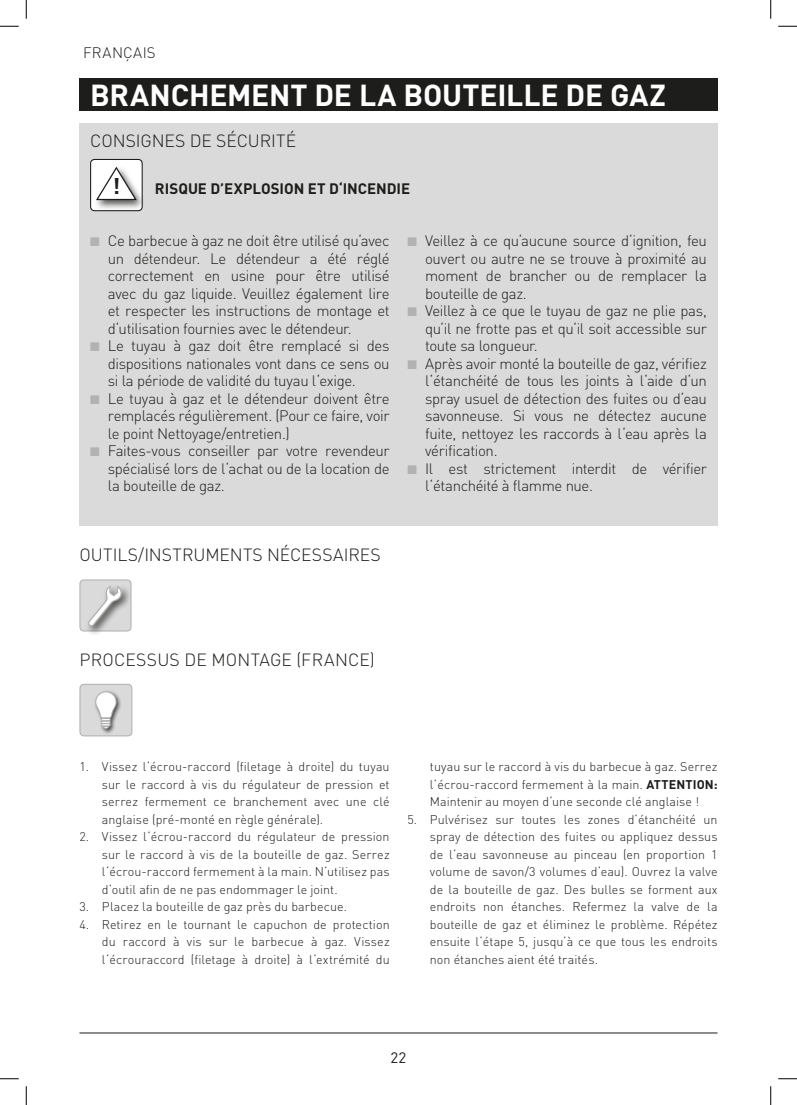
<style>
.page{position:relative;width:797px;height:1105px;background:#fff}
.page>*{position:absolute;margin:0;border:0;box-sizing:border-box;transform-origin:0 0}
.t1{font:700 30px "DIN Pro";letter-spacing:-.01em;color:#fff}
.t2{font:700 22.5px "DIN Pro";color:#1d1d1b}
.FLIESSTEXT{font:300 17.5px "DIN Pro";letter-spacing:.005em;color:#1d1d1b}
.t3{font:300 15px/17.5px "DIN Pro";letter-spacing:-.025em;color:#1d1d1b;text-align:justify}
.t4{font:700 15px "DIN Pro";letter-spacing:-.005em;color:#1d1d1b}
.t5{font:300 15px "DIN Pro";letter-spacing:.02em;color:#1d1d1b}
.t6{font:15px "DIN Pro";color:#1d1d1b}
.t7{font:300 12.5px/17.5px "DIN Pro";letter-spacing:.005em;color:#1d1d1b;text-align:justify}
.s1{font-weight:700}
</style>
<div class="page">
<div style="left:79px;top:124px;width:638px;height:402px;background:#dadada"></div>
<hr style="left:79px;top:1032px;width:638px;height:1px;background:#1d1d1b">
<div style="left:79px;top:78px;width:638px;height:33px;background:#1d1d1b"></div>
<svg style="left:90px;top:159px;width:53px;height:52px;background:#d5d5d5"></svg>
<div style="left:85px;top:583px;width:47px;height:53px;background:#1d1d1b;opacity:.75"></div>
<svg style="left:79px;top:579px;width:52px;height:52px;background:#ccc"></svg>
<svg style="left:79px;top:684px;width:53px;height:52px;background:#d5d5d5"></svg>
<svg style="left:0;top:25px;width:19px;height:2px"></svg>
<svg style="left:778px;top:25px;width:19px;height:2px"></svg>
<svg style="left:0;top:1078px;width:19px;height:1px"></svg>
<svg style="left:778px;top:1078px;width:19px;height:1px"></svg>
<svg style="left:25px;top:0;width:2px;height:19px"></svg>
<svg style="left:25px;top:1086px;width:2px;height:19px"></svg>
<svg style="left:770px;top:0;width:1px;height:19px"></svg>
<svg style="left:770px;top:1086px;width:1px;height:19px"></svg>
<p class="t5" style="left:83px;top:41px;width:74px">FRANÇAIS</p>
<p class="t1" style="left:90px;top:72px;width:577px">BRANCHEMENT DE LA BOUTEILLE DE GAZ</p>
<p class="FLIESSTEXT" style="left:90px;top:127px;width:207px">CONSIGNES DE SÉCURITÉ</p>
<p class="t2" style="left:112px;top:169px;width:9px">!</p>
<p class="t4" style="left:155px;top:177px;width:257px">RISQUE D’EXPLOSION ET D‘INCENDIE</p>
<p class="t3" style="left:108px;top:231px;width:283px">Ce barbecue à gaz ne doit être utilisé qu‘avec un détendeur. Le détendeur a été réglé correctement en usine pour être utilisé avec du gaz liquide. Veuillez également lire et respecter les instructions de montage et d‘utilisation fournies avec le détendeur.</p>
<p class="t3" style="left:108px;top:336px;width:283px">Le tuyau à gaz doit être remplacé si des dispositions nationales vont dans ce sens ou si la période de validité du tuyau l‘exige.</p>
<p class="t3" style="left:108px;top:389px;width:283px">Le tuyau à gaz et le détendeur doivent être remplacés régulièrement. (Pour ce faire, voir le point Nettoyage/entretien.)</p>
<p class="t3" style="left:108px;top:441px;width:283px">Faites-vous conseiller par votre revendeur spécialisé lors de l‘achat ou de la location de la bouteille de gaz.</p>
<p class="t3" style="left:425px;top:231px;width:283px">Veillez à ce qu‘aucune source d‘ignition, feu ouvert ou autre ne se trouve à proximité au moment de brancher ou de remplacer la bouteille de gaz.</p>
<p class="t3" style="left:425px;top:301px;width:283px">Veillez à ce que le tuyau de gaz ne plie pas, qu‘il ne frotte pas et qu‘il soit accessible sur toute sa longueur.</p>
<p class="t3" style="left:425px;top:354px;width:283px">Après avoir monté la bouteille de gaz, vérifiez l‘étanchéité de tous les joints à l‘aide d‘un spray usuel de détection des fuites ou d‘eau savonneuse. Si vous ne détectez aucune fuite, nettoyez les raccords à l‘eau après la vérification.</p>
<p class="t3" style="left:425px;top:459px;width:283px">Il est strictement interdit de vérifier l‘étanchéité à flamme nue.</p>
<p class="FLIESSTEXT" style="left:79px;top:542px;width:303px">OUTILS/INSTRUMENTS NÉCESSAIRES</p>
<p class="FLIESSTEXT" style="left:79px;top:647px;width:297px">PROCESSUS DE MONTAGE (FRANCE)</p>
<p class="t7" style="left:102px;top:757px;width:289px;text-indent:-22px">1. Vissez l‘écrou-raccord (filetage à droite) du tuyau sur le raccord à vis du régulateur de pression et serrez fermement ce branchement avec une clé anglaise (pré-monté en règle générale).</p>
<p class="t7" style="left:102px;top:827px;width:289px;text-indent:-22px">2. Vissez l‘écrou-raccord du régulateur de pression sur le raccord à vis de la bouteille de gaz. Serrez l‘écrou-raccord fermement à la main. N‘utilisez pas d‘outil afin de ne pas endommager le joint.</p>
<p class="t7" style="left:79px;top:897px;width:269px">3. Placez la bouteille de gaz près du barbecue.</p>
<p class="t7" style="left:102px;top:915px;width:289px;text-indent:-22px">4. Retirez en le tournant le capuchon de protection du raccord à vis sur le barbecue à gaz. Vissez l‘écrouraccord (filetage à droite) à l‘extrémité du</p>
<p class="t7" style="left:430px;top:757px;width:289px">tuyau sur le raccord à vis du barbecue à gaz. Serrez l‘écrou-raccord fermement à la main. <span class="s1">ATTENTION:<br></span>Maintenir au moyen d‘une seconde clé anglaise !</p>
<p class="t7" style="left:430px;top:810px;width:289px;text-indent:-22px">5. Pulvérisez sur toutes les zones d‘étanchéité un spray de détection des fuites ou appliquez dessus de l‘eau savonneuse au pinceau (en proportion 1 volume de savon/3 volumes d‘eau). Ouvrez la valve de la bouteille de gaz. Des bulles se forment aux endroits non étanches. Refermez la valve de la bouteille de gaz et éliminez le problème. Répétez ensuite l‘étape 5, jusqu‘à ce que tous les endroits non étanches aient été traités.</p>
<p class="t6" style="left:390px;top:1047px;width:17px">22</p>
</div>
